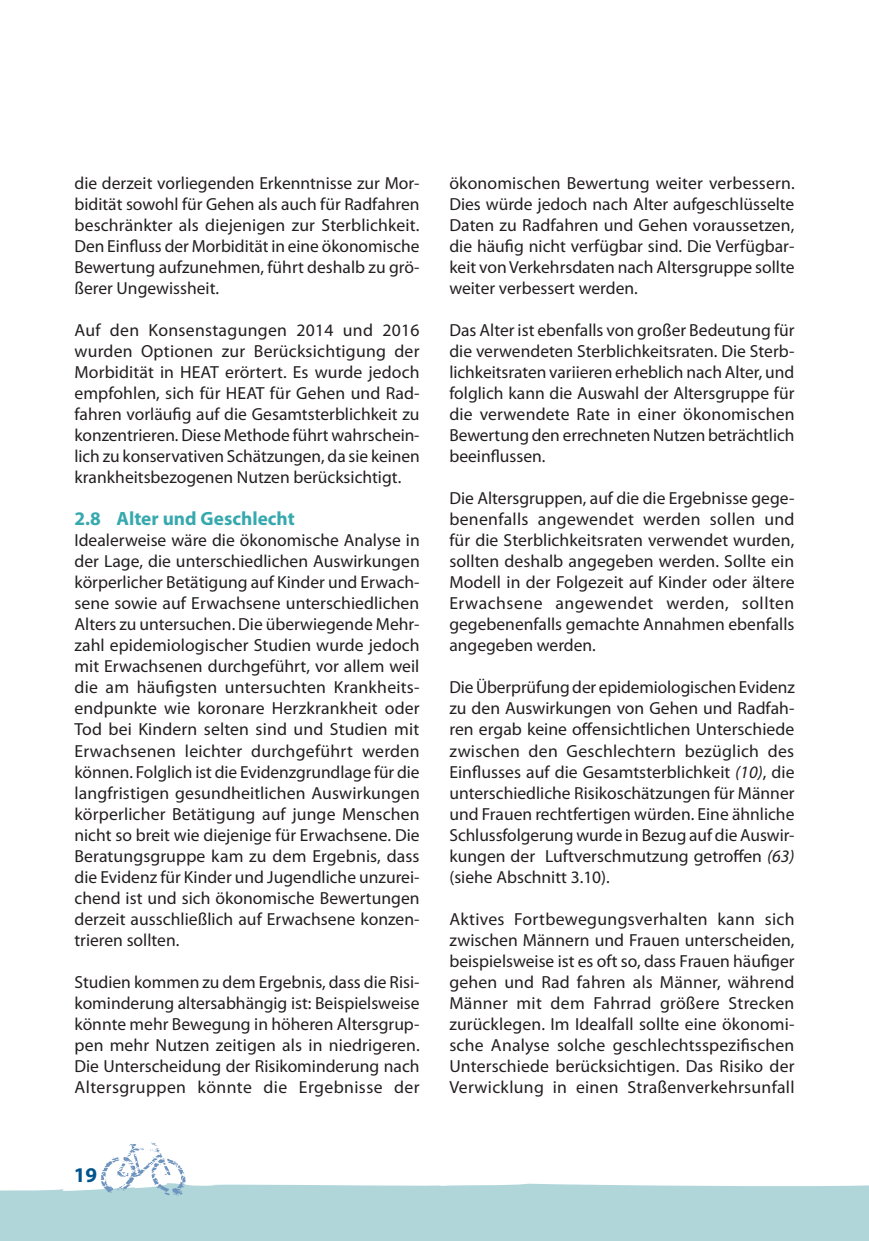
<style>
.page{position:relative;width:869px;height:1241px;background:#fff}
.page>*{position:absolute;margin:0;border:0;box-sizing:border-box;transform-origin:0 0}
.t1{font:700 21px "Myriad Pro";color:#00548e}
.t2{font:700 19.25px "Myriad Pro";color:#36a9af}
.Brød{font:17.5px/21px "Myriad Pro";color:#231f20;text-align:justify}
.s1{font-style:italic}
</style>
<div class="page">
<div style="left:0;top:1183px;width:868px;height:57px;background:#b0d6da"></div>
<svg style="left:100px;top:1142px;width:86px;height:53px"></svg>
<p class="Brød" style="left:74px;top:173px;width:346px">die derzeit vorliegenden Erkenntnisse zur Mor&shy;bidität sowohl für Gehen als auch für Radfahren beschränkter als diejenigen zur Sterblichkeit.<br>Den Einfluss der Morbidität in eine ökonomische Bewertung aufzunehmen, führt deshalb zu grö&shy;ßerer Ungewissheit.</p>
<p class="Brød" style="left:74px;top:320px;width:346px">Auf den Konsenstagungen 2014 und 2016 wurden Optionen zur Berücksichtigung der Morbidität in HEAT erörtert. Es wurde jedoch empfohlen, sich für HEAT für Gehen und Rad&shy;fahren vorläufig auf die Gesamtsterblichkeit zu konzentrieren. Diese Methode führt wahrschein&shy;lich zu konservativen Schätzungen, da sie keinen krankheitsbezogenen Nutzen berücksichtigt.</p>
<p class="t2" style="left:74px;top:508px;width:222px">2.8 Alter und Geschlecht</p>
<p class="Brød" style="left:74px;top:530px;width:346px">Idealerweise wäre die ökonomische Analyse in der Lage, die unterschiedlichen Auswirkungen körperlicher Betätigung auf Kinder und Erwach&shy;sene sowie auf Erwachsene unterschiedlichen Alters zu untersuchen. Die überwiegende Mehr&shy;zahl epidemiologischer Studien wurde jedoch mit Erwachsenen durchgeführt, vor allem weil die am häufigsten untersuchten Krankheits&shy;endpunkte wie koronare Herzkrankheit oder Tod bei Kindern selten sind und Studien mit Erwachsenen leichter durchgeführt werden können. Folglich ist die Evidenzgrundlage für die langfristigen gesundheitlichen Auswirkungen körperlicher Betätigung auf junge Menschen nicht so breit wie diejenige für Erwachsene. Die Beratungsgruppe kam zu dem Ergebnis, dass die Evidenz für Kinder und Jugendliche unzurei&shy;chend ist und sich ökonomische Bewertungen derzeit ausschließlich auf Erwachsene konzen&shy;trieren sollten.</p>
<p class="Brød" style="left:74px;top:971px;width:346px">Studien kommen zu dem Ergebnis, dass die Risi&shy;kominderung altersabhängig ist: Beispielsweise könnte mehr Bewegung in höheren Altersgrup&shy;pen mehr Nutzen zeitigen als in niedrigeren.<br>Die Unterscheidung der Risikominderung nach Altersgruppen könnte die Ergebnisse der</p>
<p class="t1" style="left:74px;top:1162px;width:25px">19</p>
<p class="Brød" style="left:449px;top:173px;width:346px">ökonomischen Bewertung weiter verbessern.<br>Dies würde jedoch nach Alter aufgeschlüsselte Daten zu Radfahren und Gehen voraussetzen, die häufig nicht verfügbar sind. Die Verfügbar&shy;keit von Verkehrsdaten nach Altersgruppe sollte weiter verbessert werden.</p>
<p class="Brød" style="left:449px;top:320px;width:346px">Das Alter ist ebenfalls von großer Bedeutung für die verwendeten Sterblichkeitsraten. Die Sterb&shy;lichkeitsraten variieren erheblich nach Alter, und folglich kann die Auswahl der Altersgruppe für die verwendete Rate in einer ökonomischen Bewertung den errechneten Nutzen beträchtlich beeinflussen.</p>
<p class="Brød" style="left:449px;top:488px;width:346px">Die Altersgruppen, auf die die Ergebnisse gege&shy;benenfalls angewendet werden sollen und für die Sterblichkeitsraten verwendet wurden, sollten deshalb angegeben werden. Sollte ein Modell in der Folgezeit auf Kinder oder ältere Erwachsene angewendet werden, sollten gegebenenfalls gemachte Annahmen ebenfalls angegeben werden.</p>
<p class="Brød" style="left:449px;top:677px;width:347px">Die Überprüfung der epidemiologischen Evidenz zu den Auswirkungen von Gehen und Radfah&shy;ren ergab keine offensichtlichen Unterschiede zwischen den Geschlechtern bezüglich des Einflusses auf die Gesamtsterblichkeit <span class="s1">(10)</span>, die unterschiedliche Risikoschätzungen für Männer und Frauen rechtfertigen würden. Eine ähnliche Schlussfolgerung wurde in Bezug auf die Auswir&shy;kungen der Luftverschmutzung getroffen <span class="s1">(63) </span>(siehe Abschnitt 3.10).</p>
<p class="Brød" style="left:449px;top:908px;width:346px">Aktives Fortbewegungsverhalten kann sich zwischen Männern und Frauen unterscheiden, beispielsweise ist es oft so, dass Frauen häufiger gehen und Rad fahren als Männer, während Männer mit dem Fahrrad größere Strecken zurücklegen. Im Idealfall sollte eine ökonomi&shy;sche Analyse solche geschlechtsspezifischen Unterschiede berücksichtigen. Das Risiko der Verwicklung in einen Straßenverkehrsunfall</p>
</div>
